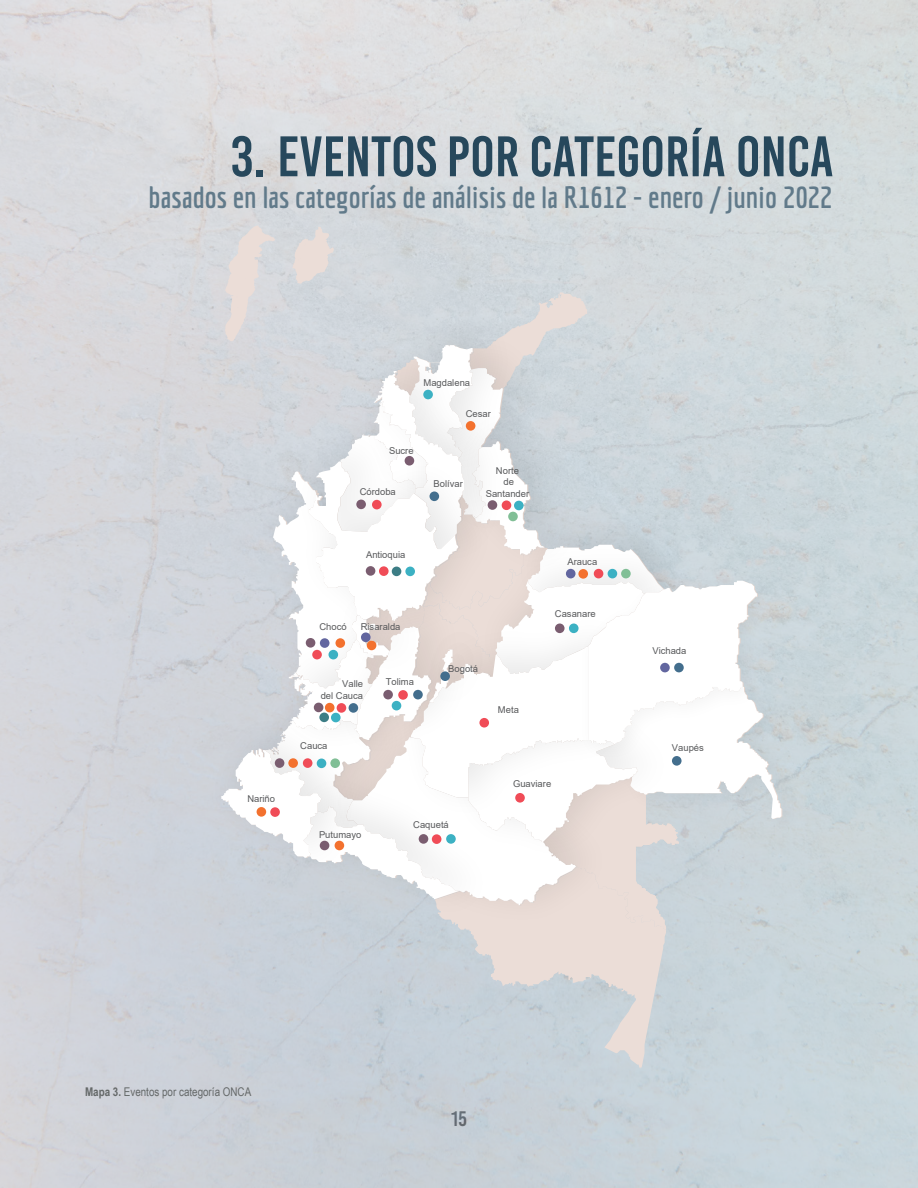
<style>
.page{position:relative;width:918px;height:1188px;background:#fff}
.page>*{position:absolute;margin:0;border:0;box-sizing:border-box;transform-origin:0 0}
.t1{font:57px "Bebas Kai";color:#27485c}
.t2{font:700 30px "Economica";color:#617a8a}
.t3{font:21px "Bebas Kai";color:#5d5d60}
.t4{font:12px "Arial Narrow";color:#646868}
.t5{font:9.45px/11.2px "Arial";color:#58595b;text-align:center}
.s1{font-weight:700}
</style>
<div class="page">
<svg style="left:435px;top:930px;width:231px;height:139px;background:#d1d4d7"></svg>
<img style="left:311px;top:930px;width:323px;height:14px">
<img style="left:782px;top:666px;width:31px;height:180px">
<img style="left:268px;top:930px;width:250px;height:8px">
<div style="left:186px;top:694px;width:35px;height:203px;background:#ced2d9"></div>
<svg style="left:221px;top:225px;width:561px;height:705px"></svg>
<div style="left:419px;top:834px;width:9px;height:10px;background:#7a5d70;border-radius:50%"></div>
<div style="left:555px;top:623px;width:10px;height:10px;background:#7a5d70;border-radius:50%"></div>
<div style="left:275px;top:758px;width:9px;height:10px;background:#7a5d70;border-radius:50%"></div>
<div style="left:306px;top:638px;width:9px;height:10px;background:#7a5d70;border-radius:50%"></div>
<div style="left:356px;top:500px;width:10px;height:9px;background:#7a5d70;border-radius:50%"></div>
<div style="left:488px;top:500px;width:9px;height:10px;background:#7a5d70;border-radius:50%"></div>
<div style="left:320px;top:841px;width:9px;height:9px;background:#7a5d70;border-radius:50%"></div>
<div style="left:405px;top:456px;width:9px;height:10px;background:#7a5d70;border-radius:50%"></div>
<div style="left:383px;top:690px;width:10px;height:9px;background:#7a5d70;border-radius:50%"></div>
<div style="left:314px;top:703px;width:9px;height:9px;background:#7a5d70;border-radius:50%"></div>
<div style="left:566px;top:569px;width:10px;height:9px;background:#62669f;border-radius:50%"></div>
<div style="left:320px;top:638px;width:10px;height:10px;background:#62669f;border-radius:50%"></div>
<div style="left:361px;top:632px;width:10px;height:10px;background:#62669f;border-radius:50%"></div>
<div style="left:578px;top:569px;width:10px;height:10px;background:#f3712e;border-radius:50%"></div>
<div style="left:288px;top:758px;width:10px;height:10px;background:#f3712e;border-radius:50%"></div>
<div style="left:466px;top:421px;width:9px;height:10px;background:#f3712e;border-radius:50%"></div>
<div style="left:335px;top:638px;width:10px;height:10px;background:#f3712e;border-radius:50%"></div>
<div style="left:257px;top:807px;width:9px;height:10px;background:#f3712e;border-radius:50%"></div>
<div style="left:335px;top:841px;width:9px;height:9px;background:#f3712e;border-radius:50%"></div>
<div style="left:367px;top:641px;width:9px;height:9px;background:#f3712e;border-radius:50%"></div>
<div style="left:325px;top:703px;width:10px;height:9px;background:#f3712e;border-radius:50%"></div>
<div style="left:594px;top:569px;width:9px;height:9px;background:#f04c57;border-radius:50%"></div>
<div style="left:432px;top:834px;width:9px;height:10px;background:#f04c57;border-radius:50%"></div>
<div style="left:303px;top:758px;width:10px;height:10px;background:#f04c57;border-radius:50%"></div>
<div style="left:312px;top:650px;width:10px;height:9px;background:#f04c57;border-radius:50%"></div>
<div style="left:372px;top:500px;width:10px;height:9px;background:#f04c57;border-radius:50%"></div>
<div style="left:515px;top:793px;width:10px;height:10px;background:#f04c57;border-radius:50%"></div>
<div style="left:479px;top:718px;width:10px;height:10px;background:#f04c57;border-radius:50%"></div>
<div style="left:270px;top:807px;width:10px;height:10px;background:#f04c57;border-radius:50%"></div>
<div style="left:502px;top:500px;width:9px;height:10px;background:#f04c57;border-radius:50%"></div>
<div style="left:337px;top:703px;width:9px;height:10px;background:#f04c57;border-radius:50%"></div>
<div style="left:398px;top:690px;width:10px;height:10px;background:#f04c57;border-radius:50%"></div>
<div style="left:440px;top:671px;width:10px;height:10px;background:#436e8d;border-radius:50%"></div>
<div style="left:429px;top:491px;width:10px;height:10px;background:#436e8d;border-radius:50%"></div>
<div style="left:413px;top:690px;width:10px;height:9px;background:#436e8d;border-radius:50%"></div>
<div style="left:349px;top:703px;width:9px;height:10px;background:#436e8d;border-radius:50%"></div>
<div style="left:672px;top:756px;width:10px;height:10px;background:#436e8d;border-radius:50%"></div>
<div style="left:366px;top:566px;width:9px;height:10px;background:#7a5d70;border-radius:50%"></div>
<div style="left:379px;top:566px;width:10px;height:10px;background:#f04c57;border-radius:50%"></div>
<div style="left:392px;top:567px;width:9px;height:9px;background:#3c7d85;border-radius:50%"></div>
<div style="left:319px;top:713px;width:10px;height:9px;background:#3c7d85;border-radius:50%"></div>
<div style="left:405px;top:567px;width:10px;height:9px;background:#3cb1c3;border-radius:50%"></div>
<div style="left:608px;top:569px;width:9px;height:9px;background:#3cb1c3;border-radius:50%"></div>
<div style="left:446px;top:834px;width:10px;height:10px;background:#3cb1c3;border-radius:50%"></div>
<div style="left:569px;top:623px;width:10px;height:10px;background:#3cb1c3;border-radius:50%"></div>
<div style="left:660px;top:663px;width:10px;height:9px;background:#62669f;border-radius:50%"></div>
<div style="left:674px;top:663px;width:10px;height:9px;background:#436e8d;border-radius:50%"></div>
<div style="left:317px;top:758px;width:9px;height:10px;background:#3cb1c3;border-radius:50%"></div>
<div style="left:328px;top:650px;width:10px;height:9px;background:#3cb1c3;border-radius:50%"></div>
<div style="left:423px;top:390px;width:10px;height:9px;background:#3cb1c3;border-radius:50%"></div>
<div style="left:514px;top:501px;width:10px;height:9px;background:#3cb1c3;border-radius:50%"></div>
<div style="left:392px;top:701px;width:9px;height:10px;background:#3cb1c3;border-radius:50%"></div>
<div style="left:331px;top:713px;width:10px;height:9px;background:#3cb1c3;border-radius:50%"></div>
<div style="left:621px;top:569px;width:10px;height:9px;background:#81bf96;border-radius:50%"></div>
<div style="left:330px;top:758px;width:10px;height:10px;background:#81bf96;border-radius:50%"></div>
<div style="left:508px;top:512px;width:10px;height:9px;background:#81bf96;border-radius:50%"></div>
<h1 class="t1" style="left:231px;top:126px;width:604px">3. EVENTOS POR CATEGORÍA ONCA</h1>
<h2 class="t2" style="left:148px;top:180px;width:685px">basados en las categorías de análisis de la R1612 - enero / junio 2022</h2>
<p class="t5" style="left:247px;top:793px;width:29px">Nariño</p>
<p class="t5" style="left:424px;top:377px;width:48px">Magdalena</p>
<p class="t5" style="left:466px;top:408px;width:27px">Cesar</p>
<p class="t5" style="left:389px;top:445px;width:26px">Sucre</p>
<p class="t5" style="left:360px;top:486px;width:38px">Córdoba</p>
<p class="t5" style="left:434px;top:478px;width:31px">Bolívar</p>
<p class="t5" style="left:486px;top:465px;width:45px">Norte<br>de<br>Santander</p>
<p class="t5" style="left:366px;top:549px;width:41px">Antioquia</p>
<p class="t5" style="left:319px;top:621px;width:29px">Chocó</p>
<p class="t5" style="left:361px;top:621px;width:41px">Risaralda</p>
<p class="t5" style="left:321px;top:678px;width:44px;text-align:right">Valle<br>del Cauca</p>
<p class="t5" style="left:300px;top:740px;width:29px">Cauca</p>
<p class="t5" style="left:386px;top:676px;width:30px">Tolima</p>
<p class="t5" style="left:448px;top:663px;width:31px">Bogotá</p>
<p class="t5" style="left:498px;top:704px;width:22px">Meta</p>
<p class="t5" style="left:567px;top:556px;width:31px">Arauca</p>
<p class="t5" style="left:555px;top:608px;width:42px">Casanare</p>
<p class="t5" style="left:513px;top:778px;width:40px">Guaviare</p>
<p class="t5" style="left:319px;top:829px;width:44px">Putumayo</p>
<p class="t5" style="left:413px;top:819px;width:37px">Caquetá</p>
<p class="t5" style="left:652px;top:645px;width:36px">Vichada</p>
<p class="t5" style="left:672px;top:742px;width:33px">Vaupés</p>
<p class="t4" style="left:85px;top:1083px;width:168px"><span class="s1">Mapa 3.</span> Eventos por categoría ONCA</p>
<h3 class="t3" style="left:451px;top:1107px;width:17px">15</h3>
</div>
